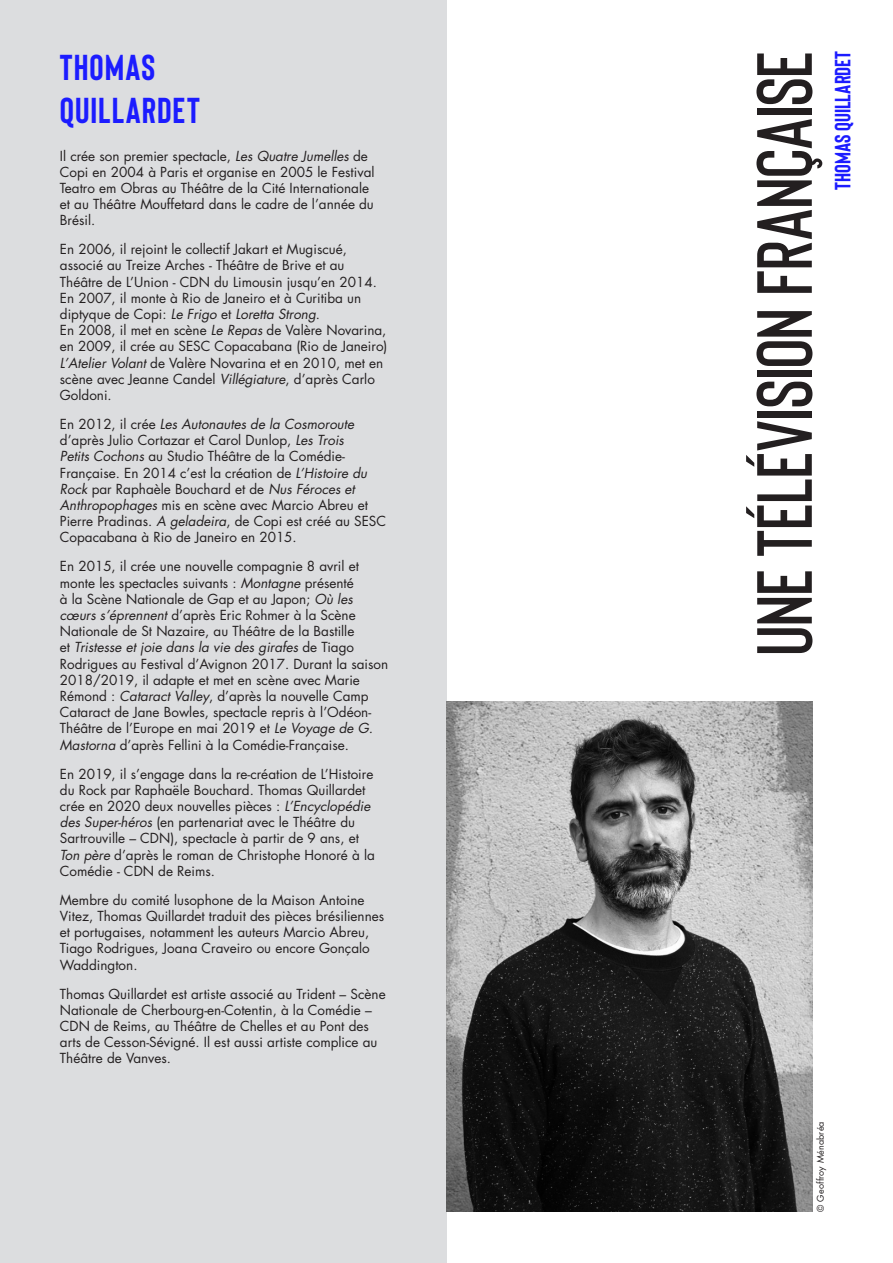
<style>
.page{position:relative;width:893px;height:1263px;background:#fff}
.page>*{position:absolute;margin:0;border:0;box-sizing:border-box;transform-origin:0 0}
.t1{font:600 78px "Bison";letter-spacing:-.01em;color:#231f20}
.t2{font:700 36px/43.2px "Bison";letter-spacing:.03em;color:#1c1cff}
.t3{font:700 22.05px "Bison";color:#1c1cff}
.t4{font:13.5px/16.2px "Futura Std";color:#231f20}
.t5{font:9px "Futura Std";letter-spacing:.02em;color:#231f20}
.s1{font-style:italic}
</style>
<div class="page">
<div style="left:0;top:0;width:446px;height:1263px;background:#dcdddf"></div>
<img style="left:446px;top:702px;width:366px;height:510px">
<p class="t2" style="left:60px;top:44px;width:141px">THOMAS<br>QUILLARDET</p>
<p class="t4" style="left:60px;top:148px;width:316px">Il crée son premier spectacle, <span class="s1">Les Quatre Jumelles</span> de Copi en 2004 à Paris et organise en 2005 le Festival Teatro em Obras au Théâtre de la Cité Internationale et au Théâtre Mouffetard dans le cadre de l’année du Brésil.</p>
<p class="t4" style="left:60px;top:241px;width:329px">En 2006, il rejoint le collectif Jakart et Mugiscué, associé au Treize Arches - Théâtre de Brive et au Théâtre de L’Union - CDN du Limousin jusqu’en 2014.<br>En 2007, il monte à Rio de Janeiro et à Curitiba un diptyque de Copi: <span class="s1">Le Frigo</span> et <span class="s1">Loretta Strong</span>.<br>En 2008, il met en scène <span class="s1">Le Repas</span> de Valère Novarina, en 2009, il crée au SESC Copacabana (Rio de Janeiro)<br><span class="s1">L’Atelier Volant</span> de Valère Novarina et en 2010, met en scène avec Jeanne Candel <span class="s1">Villégiature</span>, d’après Carlo Goldoni.</p>
<p class="t4" style="left:60px;top:416px;width:328px">En 2012, il crée <span class="s1">Les Autonautes de la Cosmoroute </span>d’après Julio Cortazar et Carol Dunlop, <span class="s1">Les Trois<br>Petits Cochons</span> au Studio Théâtre de la Comédie-Française. En 2014 c’est la création de <span class="s1">L’Histoire du Rock</span> par Raphaèle Bouchard et de <span class="s1">Nus Féroces et Anthropophages</span> mis en scène avec Marcio Abreu et Pierre Pradinas. <span class="s1">A geladeira</span>, de Copi est créé au SESC Copacabana à Rio de Janeiro en 2015.</p>
<p class="t4" style="left:60px;top:558px;width:330px">En 2015, il crée une nouvelle compagnie 8 avril et monte les spectacles suivants : <span class="s1">Montagne</span> présenté<br>à la Scène Nationale de Gap et au Japon; <span class="s1">Où les cœurs s’éprennent</span> d’après Eric Rohmer à la Scène Nationale de St Nazaire, au Théâtre de la Bastille<br>et <span class="s1">Tristesse et joie dans la vie des girafes</span> de Tiago Rodrigues au Festival d’Avignon 2017. Durant la saison 2018/2019, il adapte et met en scène avec Marie Rémond : <span class="s1">Cataract Valley</span>, d’après la nouvelle Camp Cataract de Jane Bowles, spectacle repris à l’Odéon-Théâtre de l’Europe en mai 2019 et <span class="s1">Le Voyage de G.<br>Mastorna</span> d’après Fellini à la Comédie-Française.</p>
<p class="t4" style="left:60px;top:766px;width:317px">En 2019, il s’engage dans la re-création de L’Histoire du Rock par Raphaële Bouchard. Thomas Quillardet crée en 2020 deux nouvelles pièces : <span class="s1">L’Encyclopédie des Super-héros</span> (en partenariat avec le Théâtre du Sartrouville – CDN), spectacle à partir de 9 ans, et <span class="s1">Ton père</span> d’après le roman de Christophe Honoré à la Comédie - CDN de Reims.</p>
<p class="t4" style="left:60px;top:892px;width:326px">Membre du comité lusophone de la Maison Antoine Vitez, Thomas Quillardet traduit des pièces brésiliennes et portugaises, notamment les auteurs Marcio Abreu, Tiago Rodrigues, Joana Craveiro ou encore Gonçalo Waddington.</p>
<p class="t4" style="left:60px;top:986px;width:327px">Thomas Quillardet est artiste associé au Trident – Scène Nationale de Cherbourg-en-Cotentin, à la Comédie – CDN de Reims, au Théâtre de Chelles et au Pont des arts de Cesson-Sévigné. Il est aussi artiste complice au Théâtre de Vanves.</p>
<p class="t1" style="left:736px;top:656px;width:606px;rotate:-90deg">une télévision française</p>
<p class="t3" style="left:829px;top:190px;width:140px;rotate:-90deg">THOMAS QUILLARDET</p>
<p class="t5" style="left:815px;top:1212px;width:92px;rotate:-90deg">© Geoffroy Ménabréa</p>
</div>
